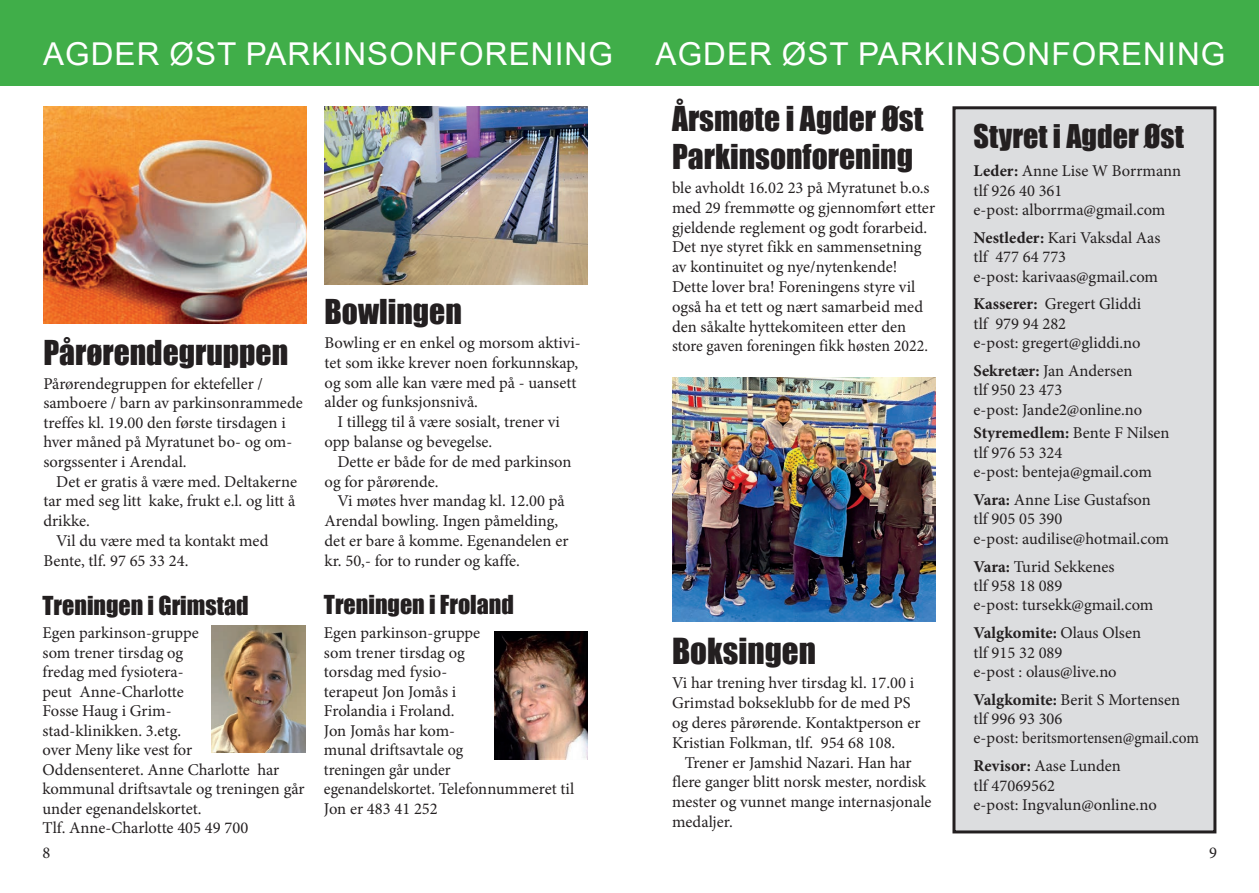
<style>
.page{position:relative;width:1259px;height:893px;background:#fff}
.page>*{position:absolute;margin:0;border:0;box-sizing:border-box;transform-origin:0 0}
.t1{font:33px "Impact";color:#231f20}
.t2{font:31.5px/37.8px "Impact";color:#231f20}
.t3{font:31.5px "Arial";letter-spacing:.035em;color:#fff}
.t4{font:30px "Impact";color:#231f20}
.t5{font:24px "Impact";color:#231f20}
.t6{font:16.5px/19.5px "Minion Pro";color:#231f20}
.s1{font-weight:700}
</style>
<div class="page">
<div style="left:629px;top:0;width:630px;height:85px;background:#40ae49"></div>
<div style="left:0;top:0;width:629px;height:85px;background:#40ae49"></div>
<div style="left:954px;top:108px;width:261px;height:724px;background:#dcdddf"></div>
<div style="left:952px;top:106px;width:264px;height:727px;border:3px solid #231f20"></div>
<img style="left:212px;top:625px;width:93px;height:128px">
<img style="left:494px;top:632px;width:94px;height:127px">
<img style="left:324px;top:106px;width:264px;height:179px">
<img style="left:43px;top:106px;width:263px;height:217px">
<img style="left:672px;top:377px;width:263px;height:245px">
<h2 class="t3" style="left:43px;top:33px;width:571px">AGDER ØST PARKINSONFORENING</h2>
<h2 class="t3" style="left:655px;top:33px;width:571px">AGDER ØST PARKINSONFORENING</h2>
<h2 class="t2" style="left:43px;top:333px;width:246px">Pårørendegruppen</h2>
<p class="t6" style="left:43px;top:374px;width:261px">Pårørendegruppen for ektefeller / samboere / barn av parkinsonrammede treffes kl. 19.00 den første tirsdagen i hver måned på Myratunet bo- og om&shy;sorgssenter i Arendal.</p>
<p class="t6" style="left:56px;top:472px;width:242px">Det er gratis å være med. Deltakerne</p>
<p class="t6" style="left:43px;top:491px;width:253px">tar med seg litt kake, frukt e.l. og litt å</p>
<p class="t6" style="left:43px;top:511px;width:48px">drikke.</p>
<p class="t6" style="left:56px;top:531px;width:214px">Vil du være med ta kontakt med</p>
<p class="t6" style="left:43px;top:551px;width:147px">Bente, tlf. 97 65 33 24.</p>
<h2 class="t2" style="left:324px;top:292px;width:139px">Bowlingen</h2>
<p class="t6" style="left:324px;top:333px;width:258px">Bowling er en enkel og morsom aktivi&shy;tet som ikke krever noen forkunnskap, og som alle kan være med på - uansett alder og funksjonsnivå.</p>
<p class="t6" style="left:324px;top:412px;width:237px;text-indent:13px">I tillegg til å være sosialt, trener vi opp balanse og bevegelse.</p>
<p class="t6" style="left:324px;top:452px;width:248px;text-indent:13px">Dette er både for de med parkinson og for pårørende.</p>
<p class="t6" style="left:324px;top:491px;width:245px;text-indent:13px">Vi møtes hver mandag kl. 12.00 på Arendal bowling. Ingen påmelding, det er bare å komme. Egenandelen er kr. 50,- for to runder og kaffe.</p>
<h2 class="t2" style="left:672px;top:99px;width:253px">Årsmøte i Agder Øst<br>Parkinsonforening</h2>
<p class="t6" style="left:672px;top:178px;width:265px">ble avholdt 16.02 23 på Myratunet b.o.s med 29 fremmøtte og gjennomført etter gjeldende reglement og godt forarbeid.<br>Det nye styret fikk en sammensetning av kontinuitet og nye/nytenkende!<br>Dette lover bra! Foreningens styre vil også ha et tett og nært samarbeid med den såkalte hyttekomiteen etter den store gaven foreningen fikk høsten 2022.</p>
<h3 class="t5" style="left:324px;top:586px;width:192px">Treningen i Froland</h3>
<p class="t6" style="left:324px;top:623px;width:252px">Egen parkinson-gruppe<br>som trener tirsdag og<br>torsdag med fysio-<br>terapeut Jon Jomås i<br>Frolandia i Froland.<br>Jon Jomås har kom-<br>munal driftsavtale og<br>treningen går under<br>egenandelskortet. Telefonnummeret til<br>Jon er 483 41 252</p>
<h3 class="t5" style="left:43px;top:587px;width:207px">Treningen i Grimstad</h3>
<p class="t6" style="left:43px;top:623px;width:264px">Egen parkinson-gruppe<br>som trener tirsdag og<br>fredag med fysiotera-<br>peut Anne-Charlotte<br>Fosse Haug i Grim-<br>stad-klinikken. 3.etg.<br>over Meny like vest for<br>Oddensenteret. Anne Charlotte har kommunal driftsavtale og treningen går under egenandelskortet.<br>Tlf. Anne-Charlotte 405 49 700</p>
<h1 class="t1" style="left:672px;top:626px;width:145px">Boksingen</h1>
<p class="t6" style="left:672px;top:673px;width:250px">Vi har trening hver tirsdag kl. 17.00 i Grimstad bokseklubb for de med PS og deres pårørende. Kontaktperson er Kristian Folkman, tlf. 954 68 108.</p>
<p class="t6" style="left:672px;top:752px;width:261px;text-indent:13px">Trener er Jamshid Nazari. Han har flere ganger blitt norsk mester, nordisk mester og vunnet mange internasjonale medaljer.</p>
<h3 class="t4" style="left:973px;top:113px;width:212px">Styret i Agder Øst</h3>
<p class="t6" style="left:973px;top:161px;width:209px"><span class="s1">Leder:</span> Anne Lise W Borrmann tlf 926 40 361<br>e-post: alborrma@gmail.com</p>
<p class="t6" style="left:973px;top:228px;width:188px"><span class="s1">Nestleder:</span> Kari Vaksdal Aas tlf 477 64 773<br>e-post: karivaas@gmail.com</p>
<p class="t6" style="left:973px;top:295px;width:169px"><span class="s1">Kasserer:</span> Gregert Gliddi tlf 979 94 282<br>e-post: gregert@gliddi.no</p>
<p class="t6" style="left:973px;top:361px;width:170px"><span class="s1">Sekretær:</span> Jan Andersen tlf 950 23 473<br>e-post: Jande2@online.no</p>
<p class="t6" style="left:973px;top:423px;width:197px"><span class="s1">Styremedlem:</span> Bente F Nilsen tlf 976 53 324<br>e-post: benteja@gmail.com</p>
<p class="t6" style="left:973px;top:490px;width:197px"><span class="s1">Vara:</span> Anne Lise Gustafson tlf 905 05 390<br>e-post: audilise@hotmail.com</p>
<p class="t6" style="left:973px;top:557px;width:181px"><span class="s1">Vara:</span> Turid Sekkenes<br>tlf 958 18 089<br>e-post: tursekk@gmail.com</p>
<p class="t6" style="left:973px;top:623px;width:169px"><span class="s1">Valgkomite:</span> Olaus Olsen tlf 915 32 089<br>e-post : olaus@live.no</p>
<p class="t6" style="left:973px;top:690px;width:227px"><span class="s1">Valgkomite:</span> Berit S Mortensen<br>tlf 996 93 306<br>e-post: beritsmortensen@gmail.com</p>
<p class="t6" style="left:973px;top:756px;width:185px"><span class="s1">Revisor:</span> Aase Lunden<br>tlf 47069562<br>e-post: Ingvalun@online.no</p>
<p class="t6" style="left:43px;top:843px;width:9px">8</p>
<p class="t6" style="left:1209px;top:843px;width:9px">9</p>
</div>
